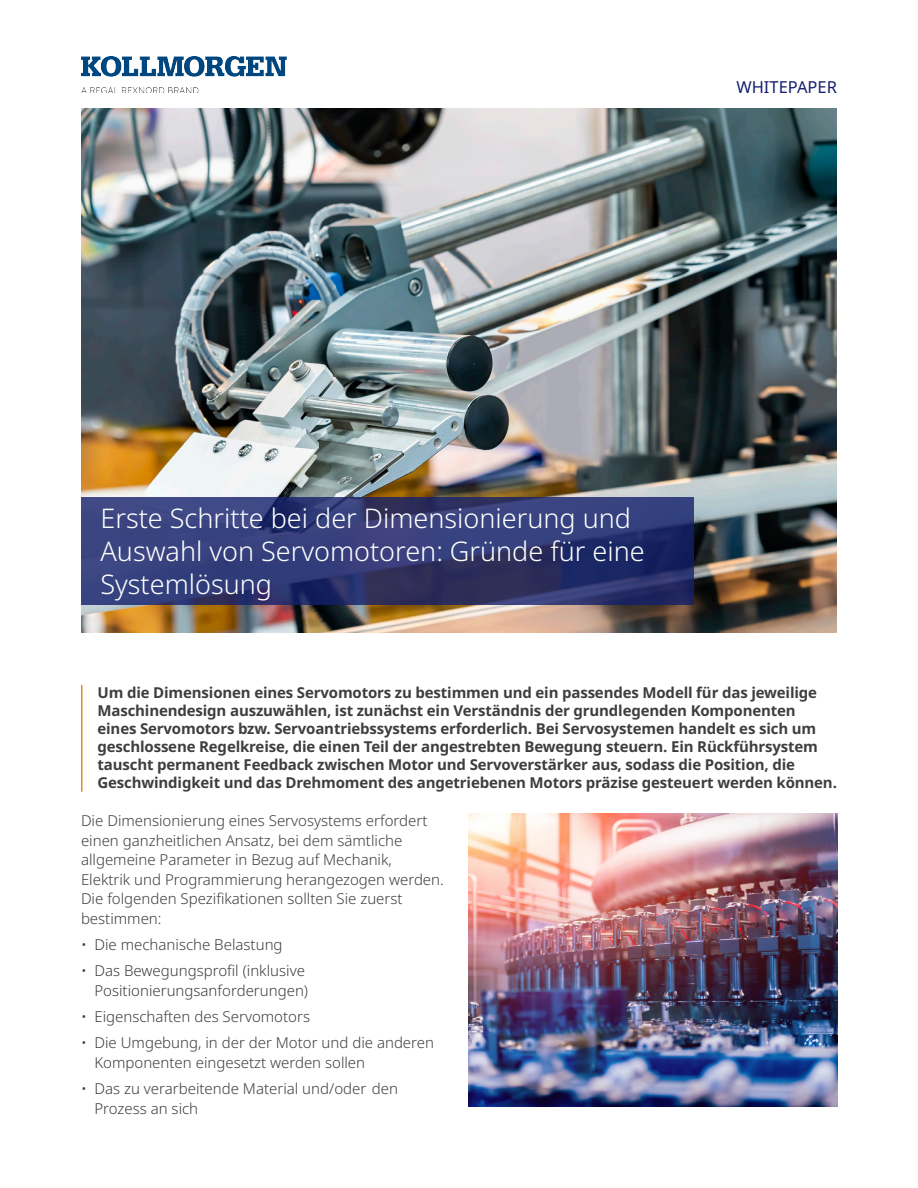
<style>
.page{position:relative;width:918px;height:1188px;background:#fff}
.page>*{position:absolute;margin:0;border:0;box-sizing:border-box;transform-origin:0 0}
.Header_title{font:300 27px/33px "Noto Sans";color:#fff}
.t1{font:16.5px "Noto Sans";color:#14206c}
.t2{font:700 15px/18px "Noto Sans";letter-spacing:-.01em;color:#3e3e3f}
.Body{font:300 15px/19.5px "Noto Sans";color:#3e3e3f}
</style>
<div class="page">
<img style="left:81px;top:108px;width:756px;height:524px">
<svg style="left:81px;top:497px;width:612px;height:108px;background:#313973"></svg>
<hr style="left:81px;top:685px;width:1px;height:107px;background:#de8b20">
<img style="left:81px;top:56px;width:206px;height:37px">
<img style="left:469px;top:813px;width:368px;height:294px">
<p class="t1" style="left:736px;top:77px;width:102px">WHITEPAPER</p>
<p class="Header_title" style="left:101px;top:502px;width:546px">Erste Schritte bei der Dimensionierung und<br>Auswahl von Servomotoren: Gründe für eine<br>Systemlösung</p>
<p class="t2" style="left:98px;top:684px;width:741px">Um die Dimensionen eines Servomotors zu bestimmen und ein passendes Modell für das jeweilige Maschinendesign auszuwählen, ist zunächst ein Verständnis der grundlegenden Komponenten eines Servomotors bzw. Servoantriebssystems erforderlich. Bei Servosystemen handelt es sich um geschlossene Regelkreise, die einen Teil der angestrebten Bewegung steuern. Ein Rückführsystem tauscht permanent Feedback zwischen Motor und Servoverstärker aus, sodass die Position, die Geschwindigkeit und das Drehmoment des angetriebenen Motors präzise gesteuert werden können.</p>
<p class="Body" style="left:81px;top:811px;width:364px">Die Dimensionierung eines Servosystems erfordert einen ganzheitlichen Ansatz, bei dem sämtliche allgemeine Parameter in Bezug auf Mechanik, Elektrik und Programmierung herangezogen werden.<br>Die folgenden Spezifikationen sollten Sie zuerst bestimmen:</p>
<p class="Body" style="left:81px;top:935px;width:203px">• Die mechanische Belastung</p>
<p class="Body" style="left:81px;top:961px;width:229px;text-align:right">• Das Bewegungsprofil (inklusive<br>Positionierungsanforderungen)</p>
<p class="Body" style="left:81px;top:1007px;width:231px">• Eigenschaften des Servomotors</p>
<p class="Body" style="left:94px;top:1033px;width:341px;text-indent:-13px">• Die Umgebung, in der der Motor und die anderen<br>Komponenten eingesetzt werden sollen</p>
<p class="Body" style="left:94px;top:1079px;width:305px;text-indent:-13px">• Das zu verarbeitende Material und/oder den<br>Prozess an sich</p>
</div>
